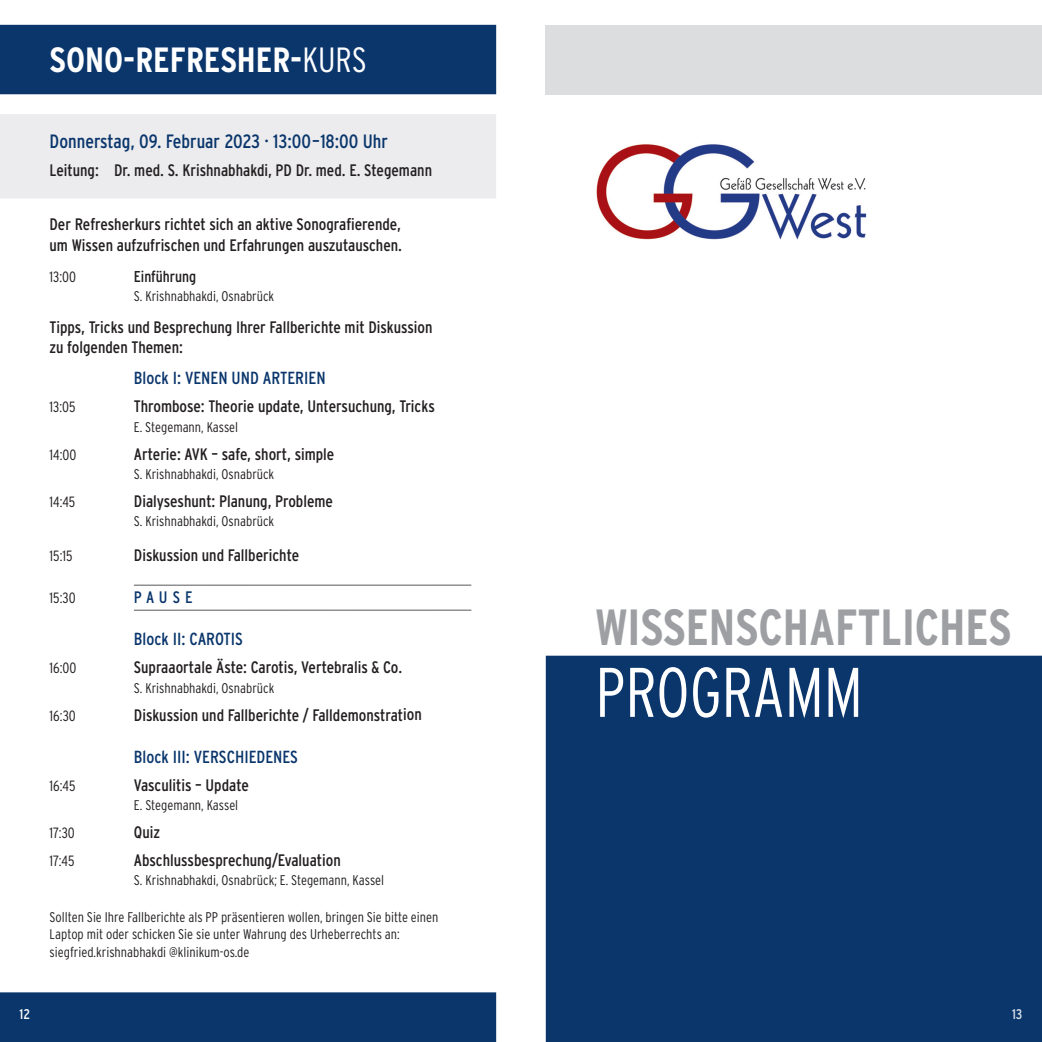
<style>
.page{position:relative;width:1042px;height:1042px;background:#fff}
.page>*{position:absolute;margin:0;border:0;box-sizing:border-box;transform-origin:0 0}
.t1{font:300 condensed 70px "Interstate Plus";color:#fff;scale:.96 1}
.t2{font:700 condensed 50.75px "Interstate Plus";color:#9d9fa2;scale:.96 1}
.t3{font:700 condensed 35px "Interstate Plus";color:#fff}
.t4{font:condensed 19.25px "Interstate Plus";color:#0a366c}
.t5{font:condensed 17.5px "Interstate Plus";color:#0a366c}
.t6{font:condensed 16.62px "Interstate Plus";color:#231f20}
.t7{font:condensed 16.62px "Interstate Plus";letter-spacing:.29em;color:#0a366c}
.t8{font:condensed 15.75px "Interstate Plus";color:#231f20}
.t9{font:300 condensed 14.88px "Interstate Plus";color:#231f20}
.t10{font:300 condensed 14px/17.5px "Interstate Plus";color:#231f20}
.t11{font:condensed 14px "Interstate Plus";color:#fff}
.t12{font:condensed 14px "Interstate Plus";color:rgb(255 255 255/.85)}
.s1{font-weight:300}
</style>
<div class="page">
<div style="left:0;top:114px;width:496px;height:84px;background:#ececee"></div>
<hr style="left:134px;top:585px;width:337px;height:1px;background:#57585a">
<hr style="left:134px;top:610px;width:337px;height:1px;background:#57585a">
<div style="left:0;top:992px;width:496px;height:50px;background:#0a366c"></div>
<div style="left:0;top:25px;width:496px;height:69px;background:#0a366c"></div>
<div style="left:546px;top:656px;width:496px;height:386px;background:#0a366c"></div>
<div style="left:546px;top:25px;width:496px;height:69px;background:#dcdddf"></div>
<img style="left:596px;top:144px;width:271px;height:96px">
<p class="t3" style="left:50px;top:46px;width:319px">SONO-REFRESHER-<span class="s1">KURS</span></p>
<p class="t11" style="left:20px;top:1008px;width:12px">12</p>
<p class="t4" style="left:50px;top:134px;width:340px">Donnerstag, 09. Februar 2023 · 13:00–18:00 Uhr</p>
<p class="t6" style="left:50px;top:164px;width:384px">Leitung: Dr. med. S. Krishnabhakdi, PD Dr. med. E. Stegemann</p>
<p class="t6" style="left:50px;top:218px;width:353px">Der Refresherkurs richtet sich an aktive Sonografierende,</p>
<p class="t6" style="left:50px;top:238px;width:354px">um Wissen aufzufrischen und Erfahrungen auszutauschen.</p>
<p class="t9" style="left:50px;top:271px;width:28px">13:00</p>
<p class="t8" style="left:134px;top:270px;width:64px">Einführung</p>
<p class="t10" style="left:134px;top:289px;width:142px">S. Krishnabhakdi, Osnabrück</p>
<p class="t6" style="left:50px;top:321px;width:384px">Tipps, Tricks und Besprechung Ihrer Fallberichte mit Diskussion</p>
<p class="t6" style="left:50px;top:341px;width:135px">zu folgenden Themen:</p>
<p class="t5" style="left:134px;top:372px;width:193px">Block I: VENEN UND ARTERIEN</p>
<p class="t9" style="left:50px;top:402px;width:28px">13:05</p>
<p class="t6" style="left:134px;top:400px;width:302px">Thrombose: Theorie update, Untersuchung, Tricks</p>
<p class="t10" style="left:134px;top:419px;width:106px">E. Stegemann, Kassel</p>
<p class="t9" style="left:50px;top:449px;width:28px">14:00</p>
<p class="t6" style="left:134px;top:447px;width:202px">Arterie: AVK – safe, short, simple</p>
<p class="t10" style="left:134px;top:466px;width:142px">S. Krishnabhakdi, Osnabrück</p>
<p class="t9" style="left:50px;top:496px;width:27px">14:45</p>
<p class="t6" style="left:134px;top:495px;width:201px">Dialyseshunt: Planung, Probleme</p>
<p class="t10" style="left:134px;top:514px;width:142px">S. Krishnabhakdi, Osnabrück</p>
<p class="t9" style="left:50px;top:550px;width:25px">15:15</p>
<p class="t6" style="left:134px;top:549px;width:167px">Diskussion und Fallberichte</p>
<p class="t9" style="left:50px;top:592px;width:28px">15:30</p>
<p class="t7" style="left:134px;top:591px;width:60px">PAUSE</p>
<p class="t5" style="left:134px;top:632px;width:111px">Block II: CAROTIS</p>
<p class="t9" style="left:50px;top:662px;width:28px">16:00</p>
<p class="t6" style="left:134px;top:661px;width:270px">Supraaortale Äste: Carotis, Vertebralis &amp; Co.</p>
<p class="t10" style="left:134px;top:680px;width:142px">S. Krishnabhakdi, Osnabrück</p>
<p class="t9" style="left:50px;top:710px;width:28px">16:30</p>
<p class="t6" style="left:134px;top:708px;width:289px">Diskussion und Fallberichte / Falldemonstration</p>
<p class="t5" style="left:134px;top:750px;width:165px">Block III: VERSCHIEDENES</p>
<p class="t9" style="left:50px;top:780px;width:27px">16:45</p>
<p class="t6" style="left:134px;top:778px;width:116px">Vasculitis – Update</p>
<p class="t10" style="left:134px;top:797px;width:106px">E. Stegemann, Kassel</p>
<p class="t9" style="left:50px;top:827px;width:27px">17:30</p>
<p class="t6" style="left:134px;top:825px;width:28px">Quiz</p>
<p class="t9" style="left:50px;top:855px;width:26px">17:45</p>
<p class="t6" style="left:134px;top:853px;width:208px">Abschlussbesprechung/Evaluation</p>
<p class="t10" style="left:134px;top:872px;width:252px">S. Krishnabhakdi, Osnabrück; E. Stegemann, Kassel</p>
<p class="t10" style="left:50px;top:909px;width:390px">Sollten Sie Ihre Fallberichte als PP präsentieren wollen, bringen Sie bitte einen</p>
<p class="t10" style="left:50px;top:927px;width:351px">Laptop mit oder schicken Sie sie unter Wahrung des Urheberrechts an: siegfried.krishnabhakdi @klinikum-os.de</p>
<p class="t2" style="left:595px;top:608px;width:435px">WISSENSCHAFTLICHES</p>
<p class="t1" style="left:595px;top:666px;width:280px">PROGRAMM</p>
<p class="t12" style="left:1012px;top:1008px;width:12px">13</p>
</div>
